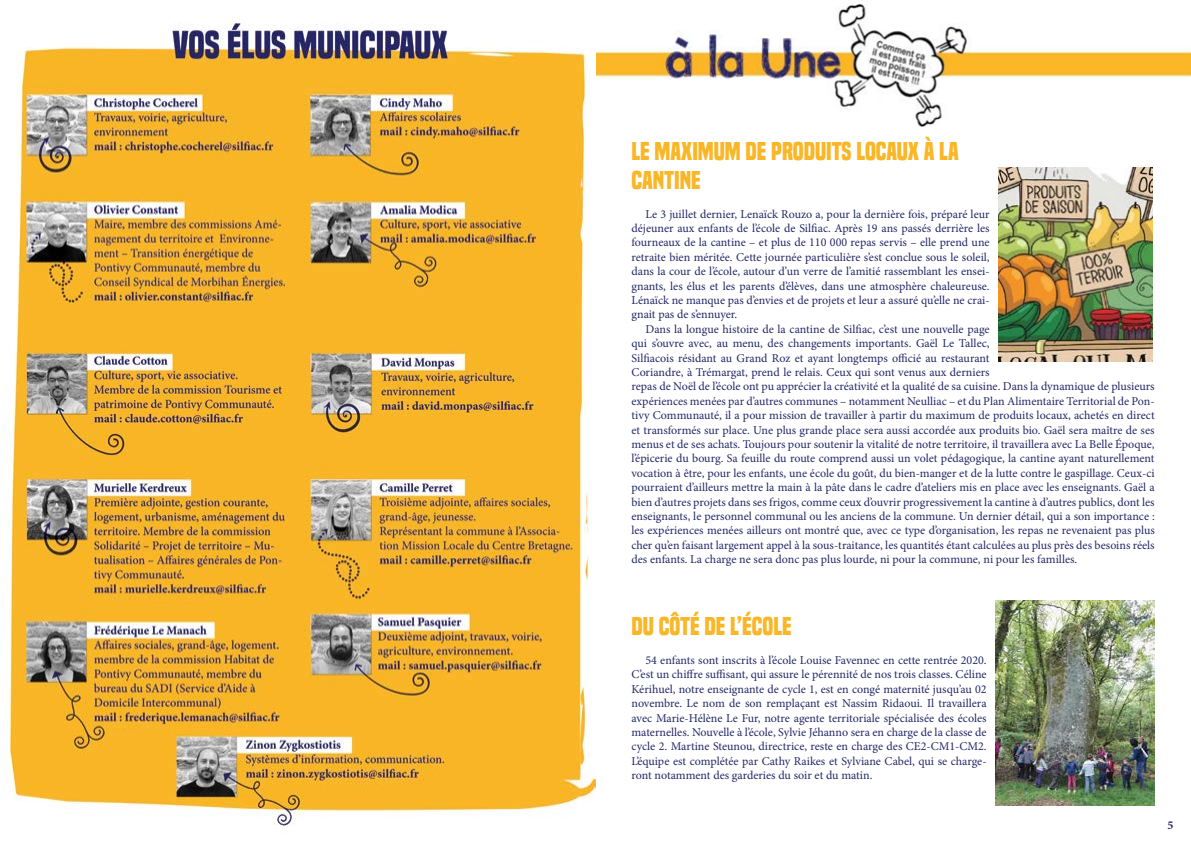
<style>
.page{position:relative;width:1191px;height:842px;background:#fff}
.page>*{position:absolute;margin:0;border:0;box-sizing:border-box;transform-origin:0 0}
.t1{font:700 24px/28.8px "Built Titling Rg";color:#f9b626}
.t2{font:12px/14.4px "Minion Pro";color:#232866;text-align:justify}
.t3{font:700 12px "Minion Pro";color:#232866}
</style>
<div class="page">
<img style="left:596px;top:0;width:595px;height:127px">
<img style="left:998px;top:168px;width:154px;height:194px">
<img style="left:995px;top:600px;width:160px;height:206px">
<img style="left:0;top:20px;width:595px;height:808px">
<h1 class="t1" style="left:631px;top:137px;width:329px">LE MAXIMUM DE PRODUITS LOCAUX À LA<br>CANTINE</h1>
<p class="t2" style="left:631px;top:207px;width:360px;text-indent:14px">Le 3 juillet dernier, Lenaïck Rouzo a, pour la dernière fois, préparé leur déjeuner aux enfants de l’école de Silfiac. Après 19 ans passés derrière les fourneaux de la cantine – et plus de 110 000 repas servis – elle prend une retraite bien méritée. Cette journée particulière s’est conclue sous le soleil, dans la cour de l’école, autour d’un verre de l’amitié rassemblant les ensei&shy;gnants, les élus et les parents d’élèves, dans une atmosphère chaleureuse.<br>Lénaïck ne manque pas d’envies et de projets et leur a assuré qu’elle ne crai&shy;gnait pas de s’ennuyer.</p>
<p class="t2" style="left:631px;top:322px;width:525px;text-align:left;text-indent:14px">Dans la longue histoire de la cantine de Silfiac, c’est une nouvelle page<br>qui s’ouvre avec, au menu, des changements importants. Gaël Le Tallec,<br>Silfiacois résidant au Grand Roz et ayant longtemps officié au restaurant<br>Coriandre, à Trémargat, prend le relais. Ceux qui sont venus aux derniers<br>repas de Noël de l’école ont pu apprécier la créativité et la qualité de sa cuisine. Dans la dynamique de plusieurs expériences menées par d’autres communes – notamment Neulliac – et du Plan Alimentaire Territorial de Pon&shy;tivy Communauté, il a pour mission de travailler à partir du maximum de produits locaux, achetés en direct et transformés sur place. Une plus grande place sera aussi accordée aux produits bio. Gaël sera maître de ses menus et de ses achats. Toujours pour soutenir la vitalité de notre territoire, il travaillera avec La Belle Époque, l’épicerie du bourg. Sa feuille du route comprend aussi un volet pédagogique, la cantine ayant naturellement vocation à être, pour les enfants, une école du goût, du bien-manger et de la lutte contre le gaspillage. Ceux-ci pourraient d’ailleurs mettre la main à la pâte dans le cadre d’ateliers mis en place avec les enseignants. Gaël a bien d’autres projets dans ses frigos, comme ceux d’ouvrir progressivement la cantine à d’autres publics, dont les enseignants, le personnel communal ou les anciens de la commune. Un dernier détail, qui a son importance : les expériences menées ailleurs ont montré que, avec ce type d’organisation, les repas ne revenaient pas plus cher qu’en faisant largement appel à la sous-traitance, les quantités étant calculées au plus près des besoins réels des enfants. La charge ne sera donc pas plus lourde, ni pour la commune, ni pour les familles.</p>
<h1 class="t1" style="left:631px;top:612px;width:162px">DU CÔTÉ DE L’ÉCOLE</h1>
<p class="t2" style="left:631px;top:653px;width:357px;text-indent:14px">54 enfants sont inscrits à l’école Louise Favennec en cette rentrée 2020.<br>C’est un chiffre suffisant, qui assure le pérennité de nos trois classes. Céline Kérihuel, notre enseignante de cycle 1, est en congé maternité jusqu’au 02 novembre. Le nom de son remplaçant est Nassim Ridaoui. Il travaillera avec Marie-Hélène Le Fur, notre agente territoriale spécialisée des écoles maternelles. Nouvelle à l’école, Sylvie Jéhanno sera en charge de la classe de cycle 2. Martine Steunou, directrice, reste en charge des CE2-CM1-CM2.<br>L’équipe est complétée par Cathy Raikes et Sylviane Cabel, qui se charge&shy;ront notamment des garderies du soir et du matin.</p>
<p class="t3" style="left:1167px;top:816px;width:7px">5</p>
</div>
